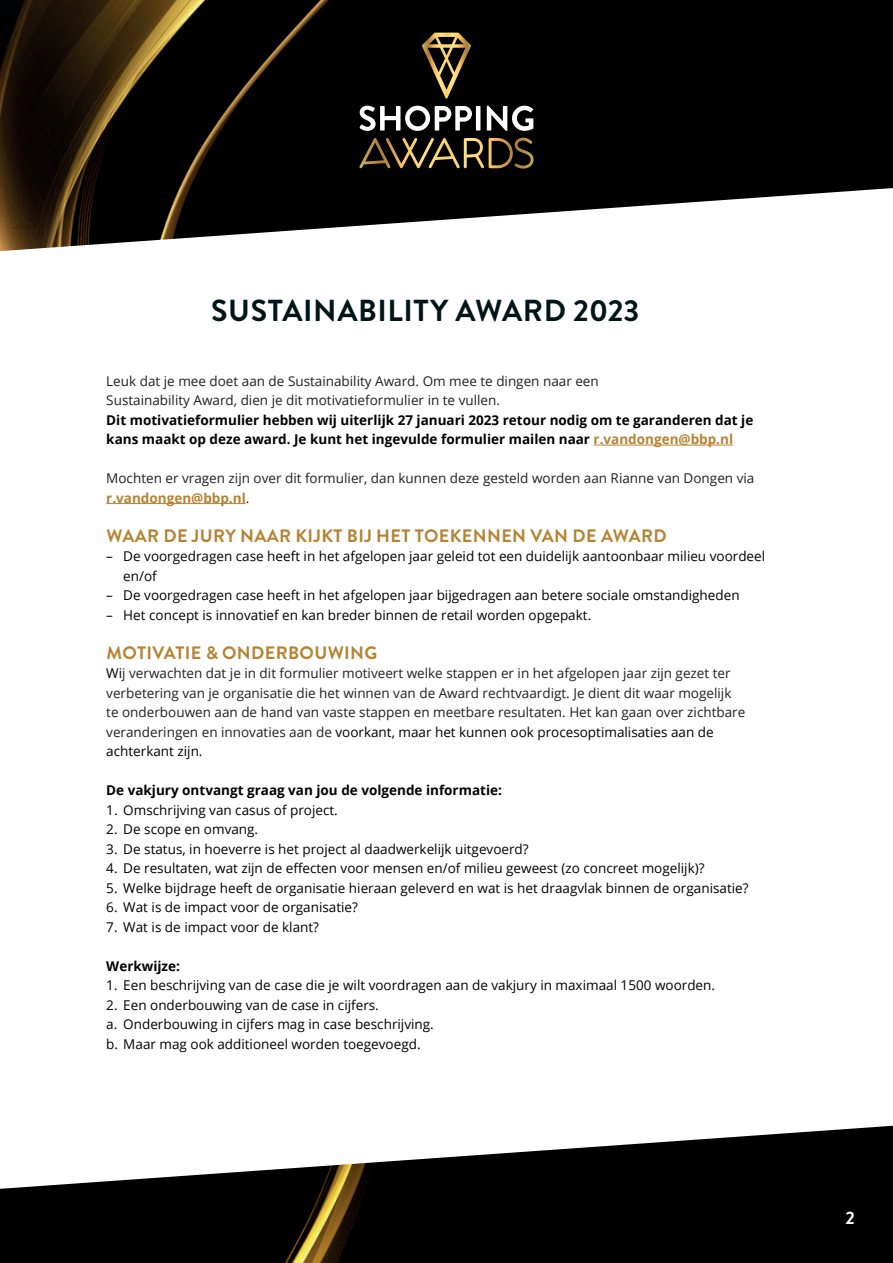
<style>
.page{position:relative;width:893px;height:1263px;background:#000001}
.page>*{position:absolute;margin:0;border:0;box-sizing:border-box;transform-origin:0 0}
.t1{font:700 30.3px "Brandon Grotesque";letter-spacing:.02em;color:#001517}
.t2{font:700 18px "Brandon Grotesque";letter-spacing:.02em;color:#b58331}
.t3{font:700 18px "Brandon Grotesque";color:#fff}
.t4{font:13.5px/19.5px "Open Sans";color:#000001}
.t5{font:13.5px/19.5px "Open Sans";color:#231f20}
.t6{font:700 13.5px/19.5px "Open Sans";color:#000001}
.s1{color:#b58331}
.s2{font-weight:700;color:#b58331}
.s3{color:#000001}
</style>
<div class="page">
<img style="left:0;top:0;width:534px;height:1263px">
<div style="left:0;top:188px;width:893px;height:1001px;background:#fff"></div>
<hr style="left:594px;top:445px;width:139px;height:1px;background:#b58331">
<hr style="left:106px;top:503px;width:140px;height:1px;background:#b58331">
<svg style="left:359px;top:138px;width:175px;height:31px"></svg>
<svg style="left:359px;top:106px;width:113px;height:25px"></svg>
<hr style="left:476px;top:106px;width:4px;height:25px;background:#fff">
<svg style="left:487px;top:106px;width:46px;height:25px"></svg>
<svg style="left:422px;top:33px;width:49px;height:66px"></svg>
<h1 class="t1" style="left:211px;top:289px;width:430px">SUSTAINABILITY AWARD 2023</h1>
<p class="t5" style="left:106px;top:371px;width:494px">Leuk dat je mee doet aan de Sustainability Award. Om mee te dingen naar een<br>Sustainability Award, dien je dit motivatieformulier in te vullen.</p>
<p class="t6" style="left:106px;top:410px;width:648px">Dit motivatieformulier hebben wij uiterlijk 27 januari 2023 retour nodig om te garanderen dat je kans maakt op deze award. Je kunt het ingevulde formulier mailen naar <span class="s1">r.vandongen@bbp.nl</span></p>
<p class="t5" style="left:106px;top:468px;width:650px">Mochten er vragen zijn over dit formulier, dan kunnen deze gesteld worden aan Rianne van Dongen via <span class="s2">r.vandongen@bbp.nl</span>.</p>
<h2 class="t2" style="left:106px;top:523px;width:562px">WAAR DE JURY NAAR KIJKT BIJ HET TOEKENNEN VAN DE AWARD</h2>
<p class="t4" style="left:123px;top:546px;width:643px;text-indent:-17px">– De voorgedragen case heeft in het afgelopen jaar geleid tot een duidelijk aantoonbaar milieu voordeel en/of</p>
<p class="t4" style="left:106px;top:585px;width:635px">– De voorgedragen case heeft in het afgelopen jaar bijgedragen aan betere sociale omstandigheden</p>
<p class="t4" style="left:106px;top:604px;width:486px">– Het concept is innovatief en kan breder binnen de retail worden opgepakt.</p>
<h2 class="t2" style="left:106px;top:640px;width:272px">MOTIVATIE &amp; ONDERBOUWING</h2>
<p class="t5" style="left:106px;top:663px;width:640px"><span class="s3">Wi</span>j verwachten dat je in dit formulier motiveert welke stappen er in het afgelopen jaar zijn gezet ter verbetering van je organisatie die het winnen van de Award rechtvaardigt. Je dient dit waar mogelijk te onderbouwen aan de hand van vaste stappen en meetbare resultaten. Het kan gaan over zichtbare veranderingen en innovaties aan de <span class="s3">voorkant, maar het kunnen ook procesoptimalisaties aan de achterkant zijn.</span></p>
<p class="t6" style="left:106px;top:780px;width:397px">De vakjury ontvangt graag van jou de volgende informatie:</p>
<p class="t4" style="left:106px;top:799px;width:233px">1. Omschrijving van casus of project.</p>
<p class="t4" style="left:106px;top:819px;width:153px">2. De scope en omvang.</p>
<p class="t4" style="left:106px;top:838px;width:424px">3. De status, in hoeverre is het project al daadwerkelijk uitgevoerd?</p>
<p class="t4" style="left:106px;top:858px;width:600px">4. De resultaten, wat zijn de effecten voor mensen en/of milieu geweest (zo concreet mogelijk)?</p>
<p class="t4" style="left:106px;top:877px;width:644px">5. Welke bijdrage heeft de organisatie hieraan geleverd en wat is het draagvlak binnen de organisatie?</p>
<p class="t4" style="left:106px;top:897px;width:253px">6. Wat is de impact voor de organisatie?</p>
<p class="t4" style="left:106px;top:916px;width:214px">7. Wat is de impact voor de klant?</p>
<p class="t6" style="left:106px;top:955px;width:75px">Werkwijze:</p>
<p class="t4" style="left:106px;top:975px;width:610px">1. Een beschrijving van de case die je wilt voordragen aan de vakjury in maximaal 1500 woorden.</p>
<p class="t4" style="left:106px;top:994px;width:329px">2. Een onderbouwing van de case in cijfers.<br>a. Onderbouwing in cijfers mag in case beschrijving. b. Maar mag ook additioneel worden toegevoegd.</p>
<h2 class="t3" style="left:845px;top:1205px;width:11px">2</h2>
</div>
